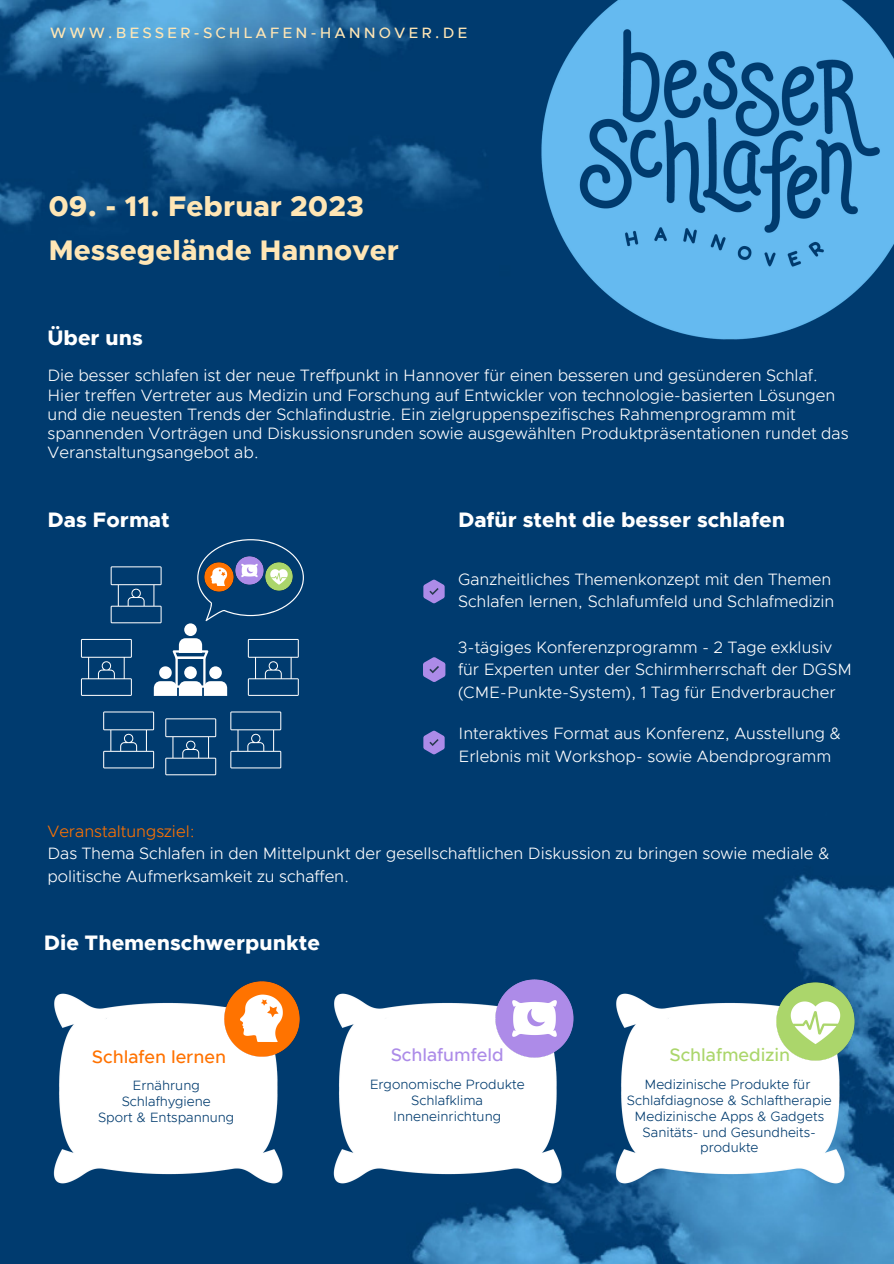
<style>
.page{position:relative;width:894px;height:1264px;background:#fff}
.page>*{position:absolute;margin:0;border:0;box-sizing:border-box;transform-origin:0 0}
.t1{font:800 28.35px "Clarity City";color:#ffe6b5}
.t2{font:800 21px "Clarity City";color:#fff}
.t3{font:500 18px "Clarity City";color:#ff7200}
.t4{font:500 18px "Clarity City";color:#abd66b}
.t5{font:500 18px "Clarity City";color:#ac8be8}
.t6{font:300 16.5px/22.5px "Clarity City";color:#fff}
.t7{font:300 16.5px "Clarity City";color:#ff7200}
.t8{font:500 15px "Clarity City";letter-spacing:.2em;color:#ffe6b5}
.t9{font:300 13.5px "Clarity City";color:#003b6e}
</style>
<div class="page">
<img style="left:0;top:356px;width:893px;height:907px">
<img style="left:0;top:0;width:718px;height:482px">
<img style="left:526px;top:0;width:367px;height:356px">
<svg style="left:423px;top:579px;width:21px;height:24px"></svg>
<svg style="left:423px;top:657px;width:22px;height:25px"></svg>
<svg style="left:423px;top:730px;width:21px;height:24px"></svg>
<svg style="left:103px;top:711px;width:51px;height:57px;background:#1d517f"></svg>
<svg style="left:165px;top:718px;width:51px;height:57px;background:#1e517f"></svg>
<svg style="left:197px;top:539px;width:107px;height:82px;background:#0f4677"></svg>
<svg style="left:230px;top:711px;width:51px;height:57px;background:#1d517f"></svg>
<svg style="left:248px;top:639px;width:51px;height:57px;background:#1f5380"></svg>
<div style="left:184px;top:623px;width:13px;height:13px;background:#fff;border-radius:50%"></div>
<svg style="left:154px;top:638px;width:73px;height:58px"></svg>
<svg style="left:111px;top:566px;width:50px;height:57px;background:#1c507e"></svg>
<svg style="left:81px;top:639px;width:51px;height:57px;background:#1f5380"></svg>
<img style="left:203px;top:561px;width:31px;height:31px">
<img style="left:234px;top:555px;width:30px;height:30px">
<img style="left:264px;top:562px;width:29px;height:29px">
<img style="left:32px;top:976px;width:272px;height:224px">
<div style="left:67px;top:1006px;width:165px;height:155px;background:#fff;border-radius:50%"></div>
<div style="left:106px;top:1011px;width:164px;height:154px;background:#fff;border-radius:50%"></div>
<img style="left:221px;top:978px;width:81px;height:81px">
<img style="left:593px;top:976px;width:273px;height:224px">
<div style="left:629px;top:1006px;width:164px;height:155px;background:#fff;border-radius:50%"></div>
<div style="left:667px;top:1011px;width:165px;height:155px;background:#fff;border-radius:50%"></div>
<img style="left:773px;top:979px;width:84px;height:84px">
<img style="left:311px;top:976px;width:272px;height:224px">
<div style="left:347px;top:1006px;width:164px;height:155px;background:#fff;border-radius:50%"></div>
<div style="left:385px;top:1011px;width:164px;height:155px;background:#fff;border-radius:50%"></div>
<img style="left:492px;top:976px;width:84px;height:84px">
<p class="t8" style="left:50px;top:26px;width:418px">WWW.BESSER-SCHLAFEN-HANNOVER.DE</p>
<p class="t1" style="left:48px;top:193px;width:317px">09. - 11. Februar 2023</p>
<p class="t1" style="left:48px;top:238px;width:352px">Messegelände Hannover</p>
<p class="t2" style="left:47px;top:328px;width:97px">Über uns</p>
<p class="t6" style="left:47px;top:367px;width:802px;line-height:19.2px">Die besser schlafen ist der neue Treffpunkt in Hannover für einen besseren und gesünderen Schlaf.<br>Hier treffen Vertreter aus Medizin und Forschung auf Entwickler von technologie-basierten Lösungen und die neuesten Trends der Schlafindustrie. Ein zielgruppenspezifisches Rahmenprogramm mit spannenden Vorträgen und Diskussionsrunden sowie ausgewählten Produktpräsentationen rundet das Veranstaltungsangebot ab.</p>
<p class="t2" style="left:47px;top:510px;width:124px">Das Format</p>
<p class="t2" style="left:458px;top:510px;width:328px">Dafür steht die besser schlafen</p>
<p class="t6" style="left:458px;top:568px;width:378px">Ganzheitliches Themenkonzept mit den Themen<br>Schlafen lernen, Schlafumfeld und Schlafmedizin</p>
<p class="t6" style="left:458px;top:636px;width:395px">3-tägiges Konferenzprogramm - 2 Tage exklusiv für Experten unter der Schirmherrschaft der DGSM (CME-Punkte-System), 1 Tag für Endverbraucher</p>
<p class="t6" style="left:458px;top:723px;width:384px">Interaktives Format aus Konferenz, Ausstellung &amp;<br>Erlebnis mit Workshop- sowie Abendprogramm</p>
<p class="t7" style="left:47px;top:823px;width:149px">Veranstaltungsziel:</p>
<p class="t6" style="left:47px;top:843px;width:783px">Das Thema Schlafen in den Mittelpunkt der gesellschaftlichen Diskussion zu bringen sowie mediale &amp; politische Aufmerksamkeit zu schaffen.</p>
<p class="t2" style="left:44px;top:933px;width:277px">Die Themenschwerpunkte</p>
<p class="t3" style="left:92px;top:1048px;width:136px">Schlafen lernen</p>
<p class="t9" style="left:132px;top:1079px;width:69px">Ernährung</p>
<p class="t9" style="left:122px;top:1095px;width:90px">Schlafhygiene</p>
<p class="t9" style="left:98px;top:1111px;width:138px">Sport &amp; Entspannung</p>
<p class="t5" style="left:390px;top:1046px;width:114px">Schlafumfeld</p>
<p class="t9" style="left:369px;top:1078px;width:156px">Ergonomische Produkte</p>
<p class="t9" style="left:411px;top:1094px;width:73px">Schlafklima</p>
<p class="t9" style="left:393px;top:1110px;width:109px">Inneneinrichtung</p>
<p class="t4" style="left:669px;top:1046px;width:122px">Schlafmedizin</p>
<p class="t9" style="left:644px;top:1078px;width:167px">Medizinische Produkte für</p>
<p class="t9" style="left:626px;top:1094px;width:206px">Schlafdiagnose &amp; Schlaftherapie</p>
<p class="t9" style="left:634px;top:1109px;width:191px">Medizinische Apps &amp; Gadgets</p>
<p class="t9" style="left:642px;top:1125px;width:175px">Sanitäts- und Gesundheits-</p>
<p class="t9" style="left:700px;top:1141px;width:60px">produkte</p>
</div>
